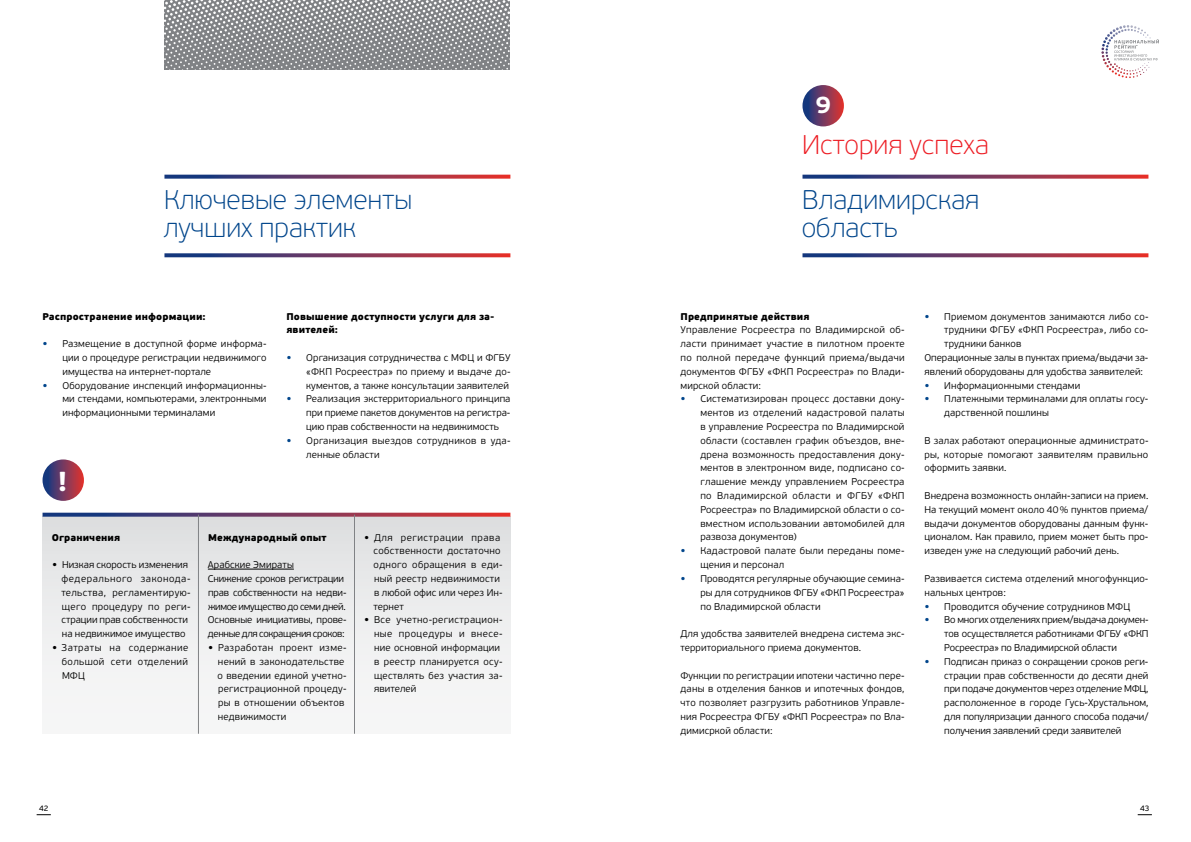
<style>
.page{position:relative;width:1191px;height:842px;background:#fff}
.page>*{position:absolute;margin:0;border:0;box-sizing:border-box;transform-origin:0 0}
.t1{font:700 35px "PF Beau Sans Pro";color:#fff}
.t2{font:100 27px/27.6px "PF Beau Sans Pro";color:#00458b}
.t3{font:100 27px "PF Beau Sans Pro";color:#ed1d24}
.t4{font:700 24px "PF Beau Sans Pro";color:#fff}
.t5{font:300 9.8px/13.8px "PF Beau Sans Pro";letter-spacing:.01em;color:#000;text-align:justify}
.t6{font:300 9.8px/13.8px "PF Beau Sans Pro";letter-spacing:-.02em;color:#000}
.t7{font:900 9.8px/13.8px "PF Beau Sans Pro";letter-spacing:.01em;color:#000}
.t8{font:8px "PF Beau Sans Pro";color:#000}
.s1{font-weight:900;font-size:10.8px;color:#00458b}
.s2{font-weight:900;font-size:10.8px}
</style>
<div class="page">
<svg style="left:1137px;top:814px;width:14px;height:1px"></svg>
<svg style="left:37px;top:814px;width:14px;height:1px"></svg>
<svg style="left:164px;top:0;width:346px;height:70px;background:#989a9c"></svg>
<svg style="left:1101px;top:25px;width:58px;height:53px"></svg>
<div style="left:43px;top:517px;width:467px;height:217px;background:linear-gradient(to bottom,#e0e1e2,#f9fafa)"></div>
<hr style="left:208px;top:569px;width:86px;height:1px;background:#000">
<svg style="left:43px;top:513px;width:467px;height:4px;background:#7d4465"></svg>
<div style="left:43px;top:459px;width:41px;height:42px;background:linear-gradient(to right,#063887,#e43a35);border-radius:21px"></div>
<hr style="left:198px;top:515px;width:1px;height:219px;background:#808285">
<hr style="left:354px;top:515px;width:1px;height:219px;background:#808285">
<svg style="left:164px;top:175px;width:346px;height:4px"></svg>
<svg style="left:164px;top:253px;width:346px;height:4px"></svg>
<svg style="left:802px;top:175px;width:346px;height:4px"></svg>
<svg style="left:802px;top:253px;width:346px;height:4px"></svg>
<svg style="left:802px;top:85px;width:42px;height:41px"></svg>
<h2 class="t2" style="left:164px;top:187px;width:250px">Ключевые элементы лучших практик</h2>
<p class="t7" style="left:43px;top:309px;width:165px">Распространение информации:</p>
<p class="t5" style="left:62px;top:337px;width:206px;text-indent:-20px"><span class="s1">•</span> Размещение в доступной форме информа&shy;ции о процедуре регистрации недвижимого имущества на интернет-портале</p>
<p class="t5" style="left:62px;top:378px;width:206px;text-indent:-20px"><span class="s1">•</span> Оборудование инспекций информационны&shy;ми стендами, компьютерами, электронными информационными терминалами</p>
<h1 class="t1" style="left:58px;top:457px;width:11px">!</h1>
<p class="t7" style="left:286px;top:309px;width:210px">Повышение доступности услуги для за&shy;явителей:</p>
<p class="t5" style="left:306px;top:351px;width:206px;text-indent:-20px"><span class="s1">•</span> Организация сотрудничества с МФЦ и ФГБУ «ФКП Росреестра» по приему и выдаче до&shy;кументов, а также консультации заявителей</p>
<p class="t5" style="left:306px;top:392px;width:206px;text-indent:-20px"><span class="s1">•</span> Реализация экстерриториального принципа при приеме пакетов документов на регистра&shy;цию прав собственности на недвижимость</p>
<p class="t5" style="left:306px;top:434px;width:206px;text-indent:-20px"><span class="s1">•</span> Организация выездов сотрудников в уда&shy;ленные области</p>
<p class="t7" style="left:52px;top:530px;width:70px">Ограничения</p>
<p class="t5" style="left:61px;top:558px;width:131px;text-align:left;text-indent:-9px"><span class="s2">•</span> Низкая скорость изменения федерального законода&shy;тельства, регламентирую&shy;щего процедуру по реги&shy;страции прав собственности на недвижимое имущество</p>
<p class="t5" style="left:62px;top:641px;width:128px;text-indent:-10px"><span class="s2">•</span> Затраты на содержание большой сети отделений МФЦ</p>
<p class="t7" style="left:208px;top:530px;width:120px">Международный опыт</p>
<p class="t6" style="left:208px;top:558px;width:140px">Арабские Эмираты<br>Снижение сроков регистрации прав собственности на недви&shy;жимое имущество до семи дней.<br>Основные инициативы, прове&shy;денные для сокращения сроков:</p>
<p class="t5" style="left:218px;top:641px;width:131px;text-align:left;text-indent:-9px"><span class="s2">•</span> Разработан проект изме&shy;нений в законодательстве о введении единой учетно&shy;регистрационной процеду&shy;ры в отношении объектов недвижимости</p>
<p class="t5" style="left:373px;top:530px;width:131px;text-align:left;text-indent:-9px"><span class="s2">•</span> Для регистрации права собственности достаточно одного обращения в еди&shy;ный реестр недвижимости в любой офис или через Ин&shy;тернет</p>
<p class="t5" style="left:374px;top:613px;width:130px;text-align:left;text-indent:-10px"><span class="s2">•</span> Все учетно-регистрацион&shy;ные процедуры и внесе&shy;ние основной информации в реестр планируется осу&shy;ществлять без участия за&shy;явителей</p>
<h3 class="t4" style="left:815px;top:90px;width:17px">9</h3>
<h2 class="t3" style="left:802px;top:130px;width:188px">История успеха</h2>
<h2 class="t2" style="left:802px;top:187px;width:179px">Владимирская область</h2>
<p class="t7" style="left:680px;top:309px;width:130px">Предпринятые действия</p>
<p class="t5" style="left:680px;top:323px;width:225px">Управление Росреестра по Владимирской об&shy;ласти принимает участие в пилотном проекте по полной передаче функций приема/выдачи документов ФГБУ «ФКП Росреестра» по Влади&shy;мирской области:</p>
<p class="t5" style="left:700px;top:392px;width:206px;text-indent:-20px"><span class="s1">•</span> Систематизирован процесс доставки доку&shy;ментов из отделений кадастровой палаты в управление Росреестра по Владимирской области (составлен график объездов, вне&shy;дрена возможность предоставления доку&shy;ментов в электронном виде, подписано со&shy;глашение между управлением Росреестра по Владимирской области и ФГБУ «ФКП Росреестра» по Владимирской области о со&shy;вместном использовании автомобилей для развоза документов)</p>
<p class="t5" style="left:700px;top:544px;width:206px;text-indent:-20px"><span class="s1">•</span> Кадастровой палате были переданы поме&shy;щения и персонал</p>
<p class="t5" style="left:700px;top:572px;width:206px;text-indent:-20px"><span class="s1">•</span> Проводятся регулярные обучающие семина&shy;ры для сотрудников ФГБУ «ФКП Росреестра» по Владимирской области</p>
<p class="t5" style="left:680px;top:627px;width:225px">Для удобства заявителей внедрена система экс&shy;территориального приема документов.</p>
<p class="t5" style="left:680px;top:668px;width:225px">Функции по регистрации ипотеки частично пере&shy;даны в отделения банков и ипотечных фондов, что позволяет разгрузить работников Управле&shy;ния Росреестра ФГБУ «ФКП Росреестра» по Вла&shy;димисркой области:</p>
<p class="t5" style="left:924px;top:309px;width:226px"><span class="s1">•</span> Приемом документов занимаются либо со-</p>
<p class="t5" style="left:944px;top:323px;width:205px">трудники ФГБУ «ФКП Росреестра», либо со-</p>
<p class="t5" style="left:944px;top:337px;width:79px">трудники банков</p>
<p class="t5" style="left:924px;top:351px;width:225px">Операционные залы в пунктах приема/выдачи за-</p>
<p class="t5" style="left:924px;top:365px;width:220px">явлений оборудованы для удобства заявителей:</p>
<p class="t5" style="left:924px;top:378px;width:157px"><span class="s1">•</span> Информационными стендами</p>
<p class="t5" style="left:944px;top:392px;width:206px;text-indent:-20px"><span class="s1">•</span> Платежными терминалами для оплаты госу&shy;дарственной пошлины</p>
<p class="t5" style="left:924px;top:434px;width:225px">В залах работают операционные администрато&shy;ры, которые помогают заявителям правильно оформить заявки.</p>
<p class="t5" style="left:924px;top:489px;width:225px">Внедрена возможность онлайн-записи на прием.<br>На текущий момент около 40 % пунктов приема/ выдачи документов оборудованы данным функ&shy;ционалом. Как правило, прием может быть про&shy;изведен уже на следующий рабочий день.</p>
<p class="t5" style="left:924px;top:572px;width:225px">Развивается система отделений многофункцио&shy;нальных центров:</p>
<p class="t5" style="left:924px;top:599px;width:207px"><span class="s1">•</span> Проводится обучение сотрудников МФЦ</p>
<p class="t5" style="left:944px;top:613px;width:206px;text-indent:-20px"><span class="s1">•</span> Во многих отделениях прием/выдача докумен&shy;тов осуществляется работниками ФГБУ «ФКП Росреестра» по Владимирской области</p>
<p class="t5" style="left:944px;top:654px;width:206px;text-indent:-20px"><span class="s1">•</span> Подписан приказ о сокращении сроков реги&shy;страции прав собственности до десяти дней при подаче документов через отделение МФЦ, расположенное в городе Гусь-Хрустальном, для популяризации данного способа подачи/ получения заявлений среди заявителей</p>
<p class="t8" style="left:39px;top:803px;width:11px">42</p>
<p class="t8" style="left:1140px;top:803px;width:11px">43</p>
</div>
